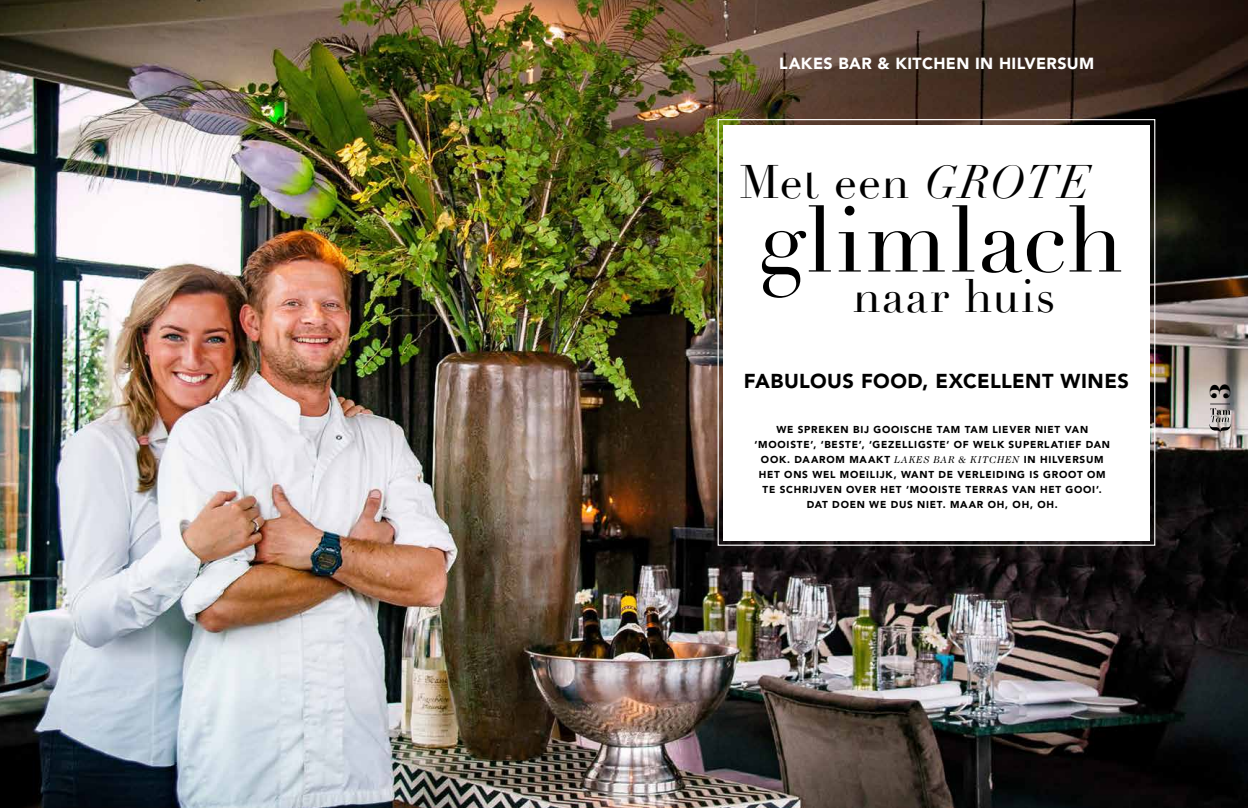
<style>
.page{position:relative;width:1248px;height:808px;background:#fff}
.page>*{position:absolute;margin:0;border:0;box-sizing:border-box;transform-origin:0 0}
.t1{font:92px "Didot";letter-spacing:.015em;color:#000}
.t2{font:46px "Didot";letter-spacing:.02em;color:#000}
.t3{font:700 28.5px "Trivia Serif";color:#000}
.t4{font:900 20px "Avenir LT";letter-spacing:.02em;color:#000}
.t5{font:900 16px "Avenir LT";letter-spacing:.025em;color:#fff}
.t6{font:900 10px/15px "Avenir LT";letter-spacing:.075em;color:#000;text-align:center}
.s1{font-style:italic}
.s2{font-family:"Caslon Two Twenty Four";font-weight:400;font-style:italic}
</style>
<div class="page">
<img style="left:0;top:0;width:1247px;height:808px">
<div style="left:723px;top:125px;width:426px;height:415px;background:#fff"></div>
<svg style="left:1209px;top:404px;width:21px;height:28px"></svg>
<h3 class="t5" style="left:779px;top:54px;width:316px">LAKES BAR &amp; KITCHEN IN HILVERSUM</h3>
<h2 class="t2" style="left:739px;top:154px;width:353px">Met een <span class="s1">GROTE</span></h2>
<h1 class="t1" style="left:757px;top:185px;width:367px">glimlach</h1>
<h2 class="t2" style="left:852px;top:268px;width:204px">naar huis</h2>
<h3 class="t4" style="left:743px;top:369px;width:386px">FABULOUS FOOD, EXCELLENT WINES</h3>
<p class="t6" style="left:754px;top:422px;width:357px">WE SPREKEN BIJ GOOISCHE TAM TAM LIEVER NIET VAN ‘MOOISTE’, ‘BESTE’, ‘GEZELLIGSTE’ OF WELK SUPERLATIEF DAN OOK. DAAROM MAAKT <span class="s2">LAKES BAR &amp; KITCHEN</span> IN HILVERSUM HET ONS WEL MOEILIJK, WANT DE VERLEIDING IS GROOT OM TE SCHRIJVEN OVER HET ‘MOOISTE TERRAS VAN HET GOOI’.<br>DAT DOEN WE DUS NIET. MAAR OH, OH, OH.</p>
<h3 class="t3" style="left:1203px;top:400px;width:19px;rotate:-90deg">3</h3>
</div>
